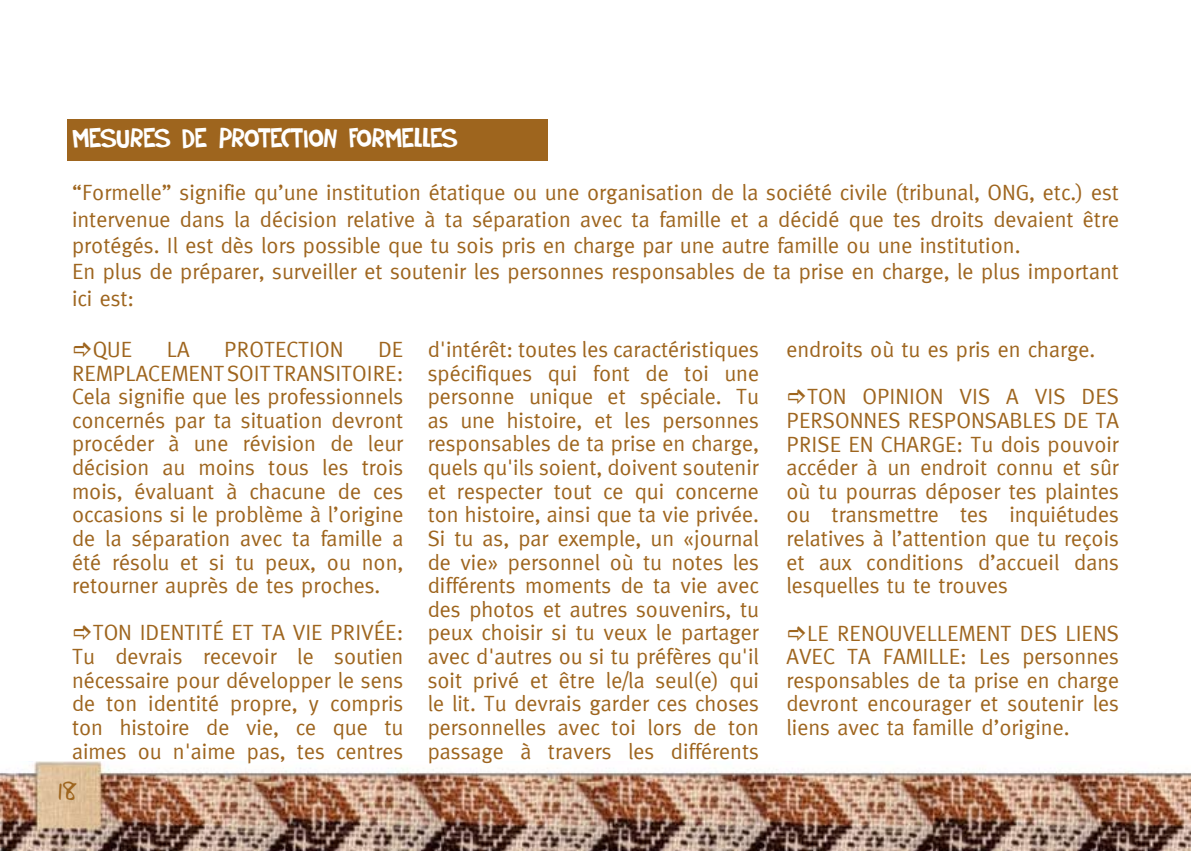
<style>
.page{position:relative;width:1191px;height:851px;background:#fff}
.page>*{position:absolute;margin:0;border:0;box-sizing:border-box;transform-origin:0 0}
.t1{font:30px "Rumpelstiltskin";letter-spacing:-.025em;color:#fff}
.t2{font:26px "Nothing You Could Say";color:#9e651e}
.t3{font:22px/23.6px "Meta";color:#9e651e;text-align:justify}
</style>
<div class="page">
<img style="left:0;top:761px;width:1190px;height:89px">
<hr style="left:1190px;top:747px;width:1px;height:103px;background:#420700">
<div style="left:0;top:725px;width:1191px;height:27px;background:#fff"></div>
<div style="left:67px;top:119px;width:481px;height:41px;background:#9e651e"></div>
<h1 class="t1" style="left:72px;top:119px;width:387px">MESURES DE PROTECTION FORMELLES</h1>
<p class="t3" style="left:72px;top:179px;width:1048px;line-height:26.4px;text-align:left">“Formelle” signifie qu’une institution étatique ou une organisation de la société civile (tribunal, ONG, etc.) est intervenue dans la décision relative à ta séparation avec ta famille et a décidé que tes droits devaient être protégés. Il est dès lors possible que tu sois pris en charge par une autre famille ou une institution.<br>En plus de préparer, surveiller et soutenir les personnes responsables de ta prise en charge, le plus important ici est:</p>
<p class="t3" style="left:93px;top:337px;width:41px">QUE</p>
<p class="t3" style="left:167px;top:337px;width:24px">LA</p>
<p class="t3" style="left:224px;top:337px;width:121px">PROTECTION</p>
<p class="t3" style="left:72px;top:337px;width:333px;text-indent:306px">DE REMPLACEMENT SOIT TRANSITOIRE:<br>Cela signifie que les professionnels concernés par ta situation devront procéder à une révision de leur décision au moins tous les trois mois, évaluant à chacune de ces occasions si le problème à l’origine de la séparation avec ta famille a été résolu et si tu peux, ou non, retourner auprès de tes proches.</p>
<p class="t3" style="left:72px;top:620px;width:333px;text-indent:21px">TON IDENTITÉ ET TA VIE PRIVÉE:<br>Tu devrais recevoir le soutien nécessaire pour développer le sens de ton identité propre, y compris ton histoire de vie, ce que tu aimes ou n'aime pas, tes centres</p>
<p class="t2" style="left:59px;top:776px;width:21px">18</p>
<p class="t3" style="left:428px;top:337px;width:333px">d'intérêt: toutes les caractéristiques spécifiques qui font de toi une personne unique et spéciale. Tu as une histoire, et les personnes responsables de ta prise en charge, quels qu'ils soient, doivent soutenir et respecter tout ce qui concerne ton histoire, ainsi que ta vie privée.<br>Si tu as, par exemple, un «journal de vie» personnel où tu notes les différents moments de ta vie avec des photos et autres souvenirs, tu peux choisir si tu veux le partager avec d'autres ou si tu préfères qu'il soit privé et être le/la seul(e) qui le lit. Tu devrais garder ces choses personnelles avec toi lors de ton passage à travers les différents</p>
<p class="t3" style="left:807px;top:325px;width:313px;line-height:47.2px;text-indent:-21px">endroits où tu es pris en charge.<br>TON OPINION VIS A VIS DES</p>
<p class="t3" style="left:786px;top:408px;width:334px">PERSONNES RESPONSABLES DE TA PRISE EN CHARGE: Tu dois pouvoir accéder à un endroit connu et sûr où tu pourras déposer tes plaintes ou transmettre tes inquiétudes relatives à l’attention que tu reçois et aux conditions d’accueil dans lesquelles tu te trouves</p>
<p class="t3" style="left:786px;top:620px;width:334px;text-indent:21px">LE RENOUVELLEMENT DES LIENS AVEC TA FAMILLE: Les personnes responsables de ta prise en charge devront encourager et soutenir les liens avec ta famille d’origine.</p>
</div>
